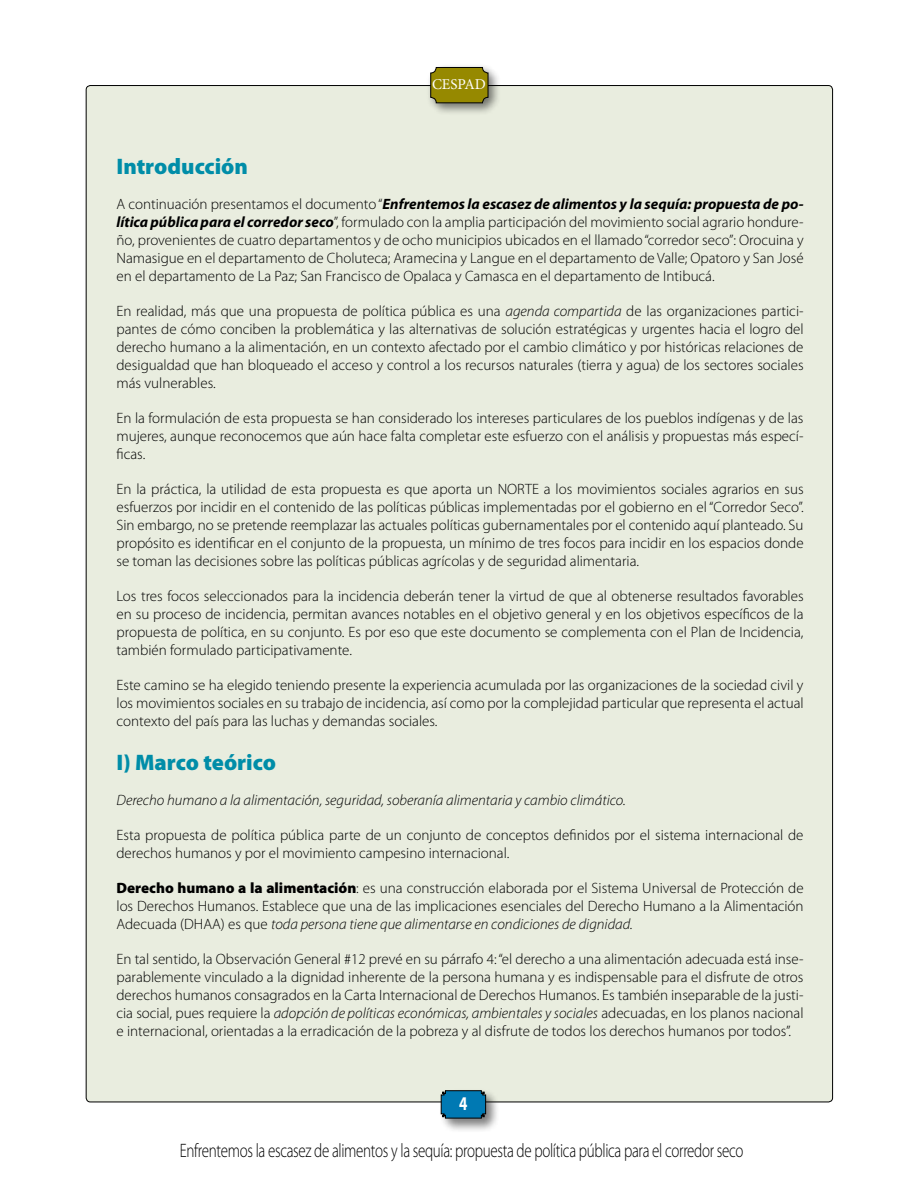
<style>
.page{position:relative;width:918px;height:1188px;background:#fff}
.page>*{position:absolute;margin:0;border:0;box-sizing:border-box;transform-origin:0 0}
.t1{font:900 22.5px "Myriad Pro";color:#008da8}
.t2{font:300 19.5px "Myriad Pro";letter-spacing:-.02em;color:#000;scale:.77 1}
.t3{font:700 19.5px "Myriad Pro";color:#fff;scale:.77 1}
.t4{font:300 15px/18px "Myriad Pro";color:#000;text-align:justify}
.t5{font:italic 300 15px "Myriad Pro";color:#000}
.t6{font:15px "Minion Pro";color:#fff}
.s1{font-weight:700;font-style:italic}
.s2{font-style:italic}
.s3{font-weight:900}
</style>
<div class="page">
<div style="left:86px;top:86px;width:747px;height:1016px;background:#e9eddf;border-radius:4px"></div>
<div style="left:439px;top:1089px;width:61px;height:44px;background:#000;opacity:.5"></div>
<svg style="left:441px;top:1090px;width:45px;height:29px"></svg>
<div style="left:426px;top:63px;width:75px;height:52px;background:#000;opacity:.5"></div>
<div style="left:431px;top:67px;width:57px;height:36px;background:#968900;border-radius:5px"></div>
<div style="left:430px;top:67px;width:58px;height:36px;border:1px solid #000;border-radius:5px"></div>
<p class="t6" style="left:432px;top:74px;width:55px">CESPAD</p>
<h1 class="t1" style="left:117px;top:153px;width:133px">Introducción</h1>
<p class="t4" style="left:117px;top:195px;width:689px">A continuación presentamos el documento “<span class="s1">Enfrentemos la escasez de alimentos y la sequía: propuesta de po&shy;lítica pública para el corredor seco</span>”, formulado con la amplia participación del movimiento social agrario hondure&shy;ño, provenientes de cuatro departamentos y de ocho municipios ubicados en el llamado “corredor seco”: Orocuina y Namasigue en el departamento de Choluteca; Aramecina y Langue en el departamento de Valle; Opatoro y San José en el departamento de La Paz; San Francisco de Opalaca y Camasca en el departamento de Intibucá.</p>
<p class="t4" style="left:117px;top:302px;width:689px">En realidad, más que una propuesta de política pública es una <span class="s2">agenda compartida</span> de las organizaciones partici&shy;pantes de cómo conciben la problemática y las alternativas de solución estratégicas y urgentes hacia el logro del derecho humano a la alimentación, en un contexto afectado por el cambio climático y por históricas relaciones de desigualdad que han bloqueado el acceso y control a los recursos naturales (tierra y agua) de los sectores sociales más vulnerables.</p>
<p class="t4" style="left:117px;top:409px;width:689px">En la formulación de esta propuesta se han considerado los intereses particulares de los pueblos indígenas y de las mujeres, aunque reconocemos que aún hace falta completar este esfuerzo con el análisis y propuestas más especí&shy;ficas.</p>
<p class="t4" style="left:117px;top:480px;width:689px">En la práctica, la utilidad de esta propuesta es que aporta un NORTE a los movimientos sociales agrarios en sus esfuerzos por incidir en el contenido de las políticas públicas implementadas por el gobierno en el “Corredor Seco”.<br>Sin embargo, no se pretende reemplazar las actuales políticas gubernamentales por el contenido aquí planteado. Su propósito es identificar en el conjunto de la propuesta, un mínimo de tres focos para incidir en los espacios donde se toman las decisiones sobre las políticas públicas agrícolas y de seguridad alimentaria.</p>
<p class="t4" style="left:117px;top:587px;width:689px">Los tres focos seleccionados para la incidencia deberán tener la virtud de que al obtenerse resultados favorables en su proceso de incidencia, permitan avances notables en el objetivo general y en los objetivos específicos de la propuesta de política, en su conjunto. Es por eso que este documento se complementa con el Plan de Incidencia, también formulado participativamente.</p>
<p class="t4" style="left:117px;top:676px;width:689px">Este camino se ha elegido teniendo presente la experiencia acumulada por las organizaciones de la sociedad civil y los movimientos sociales en su trabajo de incidencia, así como por la complejidad particular que representa el actual contexto del país para las luchas y demandas sociales.</p>
<h1 class="t1" style="left:117px;top:749px;width:161px">I) Marco teórico</h1>
<p class="t5" style="left:117px;top:792px;width:511px">Derecho humano a la alimentación, seguridad, soberanía alimentaria y cambio climático.</p>
<p class="t4" style="left:117px;top:826px;width:689px">Esta propuesta de política pública parte de un conjunto de conceptos definidos por el sistema internacional de derechos humanos y por el movimiento campesino internacional.</p>
<p class="t4" style="left:117px;top:879px;width:689px"><span class="s3">Derecho humano a la alimentación</span>: es una construcción elaborada por el Sistema Universal de Protección de los Derechos Humanos. Establece que una de las implicaciones esenciales del Derecho Humano a la Alimentación Adecuada (DHAA) es que <span class="s2">toda persona tiene que alimentarse en condiciones de dignidad.</span></p>
<p class="t4" style="left:117px;top:950px;width:689px">En tal sentido, la Observación General #12 prevé en su párrafo 4: “el derecho a una alimentación adecuada está inse&shy;parablemente vinculado a la dignidad inherente de la persona humana y es indispensable para el disfrute de otros derechos humanos consagrados en la Carta Internacional de Derechos Humanos. Es también inseparable de la justi&shy;cia social, pues requiere la <span class="s2">adopción de políticas económicas, ambientales y sociales</span> adecuadas, en los planos nacional e internacional, orientadas a la erradicación de la pobreza y al disfrute de todos los derechos humanos por todos”.</p>
<h2 class="t3" style="left:459px;top:1091px;width:12px">4</h2>
<h2 class="t2" style="left:180px;top:1140px;width:734px">Enfrentemos la escasez de alimentos y la sequía: propuesta de política pública para el corredor seco</h2>
</div>
